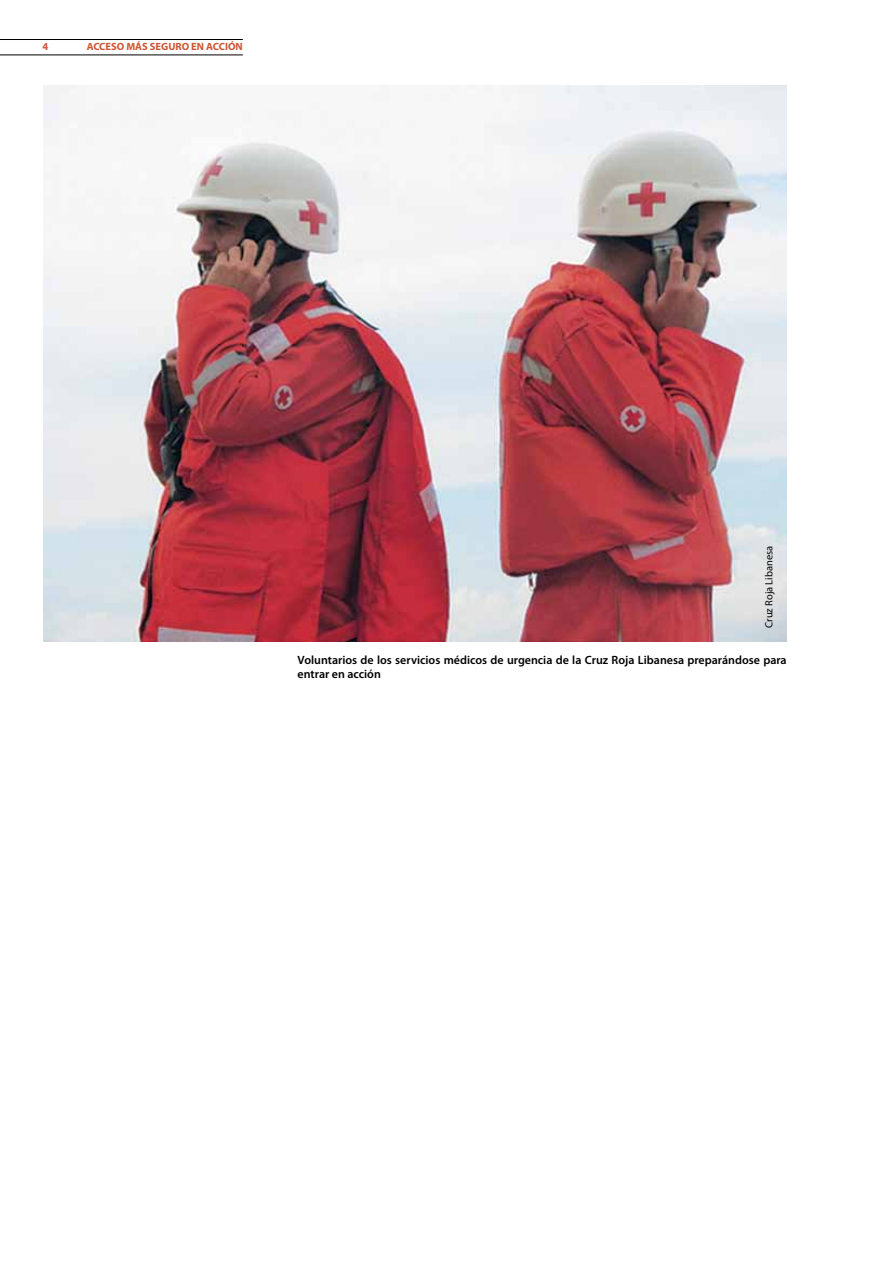
<style>
.page{position:relative;width:893px;height:1263px;background:#fff}
.page>*{position:absolute;margin:0;border:0;box-sizing:border-box;transform-origin:0 0}
.t1{font:600 12px/13.5px "Myriad Pro";color:#000}
.t2{font:700 10.5px "Myriad Pro";color:#cf5533}
.t3{font:10.5px "Myriad Pro";color:#000}
</style>
<div class="page">
<hr style="left:0;top:39px;width:243px;height:1px;background:#000">
<hr style="left:0;top:55px;width:243px;height:1px;background:#000">
<img style="left:44px;top:85px;width:743px;height:557px">
<p class="t2" style="left:43px;top:40px;width:7px">4</p>
<p class="t2" style="left:87px;top:40px;width:158px">ACCESO MÁS SEGURO EN ACCIÓN</p>
<p class="t3" style="left:763px;top:628px;width:84px;rotate:-90deg">Cruz Roja Libanesa</p>
<p class="t1" style="left:298px;top:653px;width:491px">Voluntarios de los servicios médicos de urgencia de la Cruz Roja Libanesa preparándose para entrar en acción</p>
</div>
